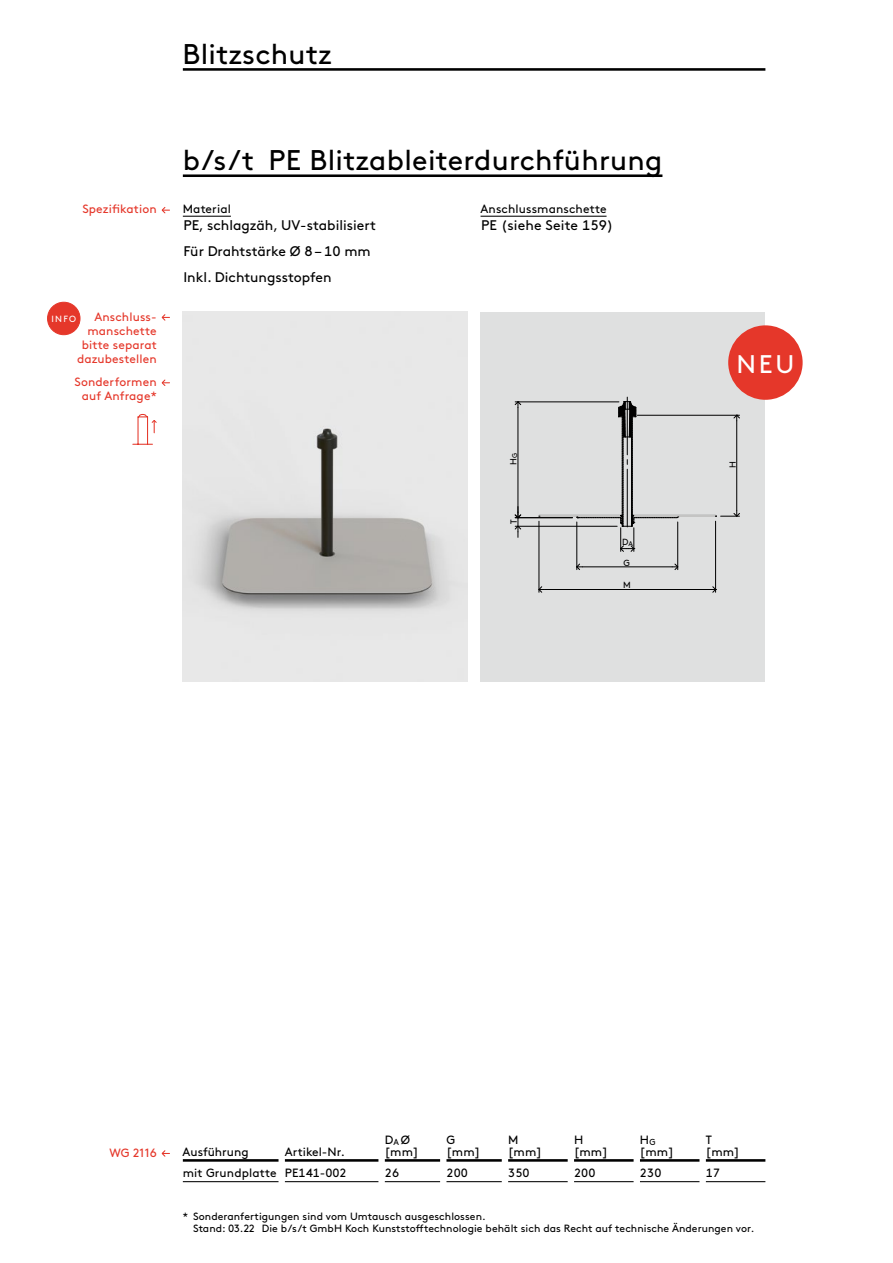
<style>
.page{position:relative;width:893px;height:1263px;background:#fff}
.page>*{position:absolute;margin:0;border:0;box-sizing:border-box;transform-origin:0 0}
.t1{font:28.5px "Brown Pro";letter-spacing:.01em;color:#000}
.t2{font:25.5px "Brown Pro";color:#fff}
.t3{font:13.95px/25.8px "Brown Pro";color:#000}
.t4{font:12px/12px "Brown Pro";letter-spacing:.01em;color:#000}
.t5{font:12px/14.2px "Brown Pro";letter-spacing:.01em;color:#e5372a;text-align:right}
.t6{font:10.5px/12.8px "Brown Pro";letter-spacing:.005em;color:#000}
.t7{font:9px "Brown Pro";color:#fff}
.t8{font:8.85px "Brown Pro";color:#000}
.s1{font-size:6.9px}
</style>
<div class="page">
<div style="left:480px;top:312px;width:285px;height:370px;background:#dfe0e0"></div>
<hr style="left:677px;top:522px;width:1px;height:48px;background:#000">
<hr style="left:577px;top:522px;width:1px;height:48px;background:#000">
<hr style="left:582px;top:567px;width:90px;height:1px;background:#000">
<svg style="left:672px;top:564px;width:6px;height:6px"></svg>
<hr style="left:539px;top:521px;width:1px;height:71px;background:#000">
<hr style="left:715px;top:521px;width:1px;height:71px;background:#000">
<hr style="left:544px;top:589px;width:166px;height:1px;background:#000">
<svg style="left:539px;top:586px;width:5px;height:7px"></svg>
<hr style="left:515px;top:526px;width:102px;height:1px;background:#000">
<hr style="left:515px;top:517px;width:57px;height:1px;background:#000">
<hr style="left:515px;top:402px;width:104px;height:1px;background:#000">
<hr style="left:518px;top:407px;width:1px;height:105px;background:#000">
<svg style="left:576px;top:564px;width:6px;height:6px"></svg>
<svg style="left:710px;top:586px;width:7px;height:7px"></svg>
<svg style="left:515px;top:507px;width:6px;height:30px"></svg>
<svg style="left:539px;top:397px;width:201px;height:155px"></svg>
<svg style="left:515px;top:401px;width:6px;height:6px"></svg>
<img style="left:183px;top:312px;width:285px;height:370px">
<div style="left:728px;top:325px;width:75px;height:75px;background:#e5372a;border-radius:50%"></div>
<hr style="left:183px;top:68px;width:582px;height:3px;background:#000">
<hr style="left:183px;top:174px;width:479px;height:3px;background:#000">
<hr style="left:183px;top:216px;width:48px;height:1px;background:#000">
<hr style="left:481px;top:216px;width:126px;height:1px;background:#000">
<svg style="left:161px;top:207px;width:9px;height:7px"></svg>
<svg style="left:161px;top:314px;width:9px;height:7px"></svg>
<svg style="left:161px;top:379px;width:9px;height:7px"></svg>
<svg style="left:133px;top:413px;width:24px;height:32px"></svg>
<div style="left:48px;top:302px;width:32px;height:33px;background:#e5372a;border-radius:50%"></div>
<div style="left:48px;top:302px;width:32px;height:33px;border:1px solid #e5372a;border-radius:50%"></div>
<hr style="left:183px;top:1181px;width:96px;height:1px;background:#000">
<hr style="left:285px;top:1181px;width:93px;height:1px;background:#000">
<hr style="left:385px;top:1181px;width:55px;height:1px;background:#000">
<hr style="left:446px;top:1181px;width:56px;height:1px;background:#000">
<hr style="left:508px;top:1181px;width:60px;height:1px;background:#000">
<hr style="left:574px;top:1181px;width:60px;height:1px;background:#000">
<hr style="left:640px;top:1181px;width:59px;height:1px;background:#000">
<hr style="left:706px;top:1181px;width:59px;height:1px;background:#000">
<hr style="left:183px;top:1159px;width:96px;height:3px;background:#000">
<hr style="left:285px;top:1159px;width:93px;height:3px;background:#000">
<hr style="left:385px;top:1159px;width:55px;height:3px;background:#000">
<hr style="left:446px;top:1159px;width:56px;height:3px;background:#000">
<hr style="left:508px;top:1159px;width:60px;height:3px;background:#000">
<hr style="left:574px;top:1159px;width:60px;height:3px;background:#000">
<hr style="left:640px;top:1159px;width:59px;height:3px;background:#000">
<hr style="left:706px;top:1159px;width:59px;height:3px;background:#000">
<svg style="left:161px;top:1150px;width:9px;height:7px"></svg>
<h1 class="t1" style="left:183px;top:32px;width:151px">Blitzschutz</h1>
<p class="t5" style="left:82px;top:201px;width:76px">Spezifikation</p>
<p class="t5" style="left:77px;top:308px;width:81px">Anschluss&shy;manschette bitte separat dazubestellen</p>
<p class="t5" style="left:75px;top:374px;width:84px;text-align:center">Sonderformen auf Anfrage*</p>
<p class="t7" style="left:52px;top:312px;width:26px">INFO</p>
<h1 class="t1" style="left:183px;top:139px;width:481px">b/s/t PE Blitzableiterdurchführung</h1>
<p class="t4" style="left:183px;top:202px;width:50px">Material</p>
<h3 class="t3" style="left:183px;top:211px;width:194px">PE, schlagzäh, UV-stabilisiert<br>Für Drahtstärke Ø 8 – 10 mm<br>Inkl. Dichtungsstopfen</h3>
<p class="t4" style="left:481px;top:202px;width:127px">Anschlussmanschette</p>
<h3 class="t3" style="left:481px;top:211px;width:134px">PE (siehe Seite 159)</h3>
<p class="t8" style="left:507px;top:464px;width:13px;rotate:-90deg">H<span class="s1">G</span></p>
<p class="t8" style="left:507px;top:524px;width:6px;rotate:-90deg">T</p>
<p class="t8" style="left:622px;top:535px;width:12px">D<span class="s1">A</span></p>
<p class="t8" style="left:624px;top:556px;width:8px">G</p>
<p class="t8" style="left:623px;top:579px;width:9px">M</p>
<h2 class="t2" style="left:736px;top:345px;width:59px">NEU</h2>
<p class="t8" style="left:726px;top:468px;width:8px;rotate:-90deg">H</p>
<p class="t5" style="left:110px;top:1144px;width:49px">WG 2116</p>
<p class="t4" style="left:183px;top:1145px;width:67px">Ausführung</p>
<p class="t4" style="left:285px;top:1145px;width:62px">Artikel-Nr.</p>
<p class="t4" style="left:385px;top:1133px;width:35px">D<sub>A</sub>Ø [mm]</p>
<p class="t4" style="left:446px;top:1133px;width:35px">G [mm]</p>
<p class="t4" style="left:508px;top:1133px;width:35px">M [mm]</p>
<p class="t4" style="left:574px;top:1133px;width:35px">H [mm]</p>
<p class="t4" style="left:640px;top:1133px;width:35px">H<sub>G </sub>[mm]</p>
<p class="t4" style="left:706px;top:1133px;width:35px">T [mm]</p>
<p class="t4" style="left:183px;top:1166px;width:165px">mit Grundplatte PE141-002</p>
<p class="t4" style="left:385px;top:1166px;width:16px">26</p>
<p class="t4" style="left:446px;top:1166px;width:23px">200</p>
<p class="t4" style="left:508px;top:1166px;width:23px">350</p>
<p class="t4" style="left:574px;top:1166px;width:23px">200</p>
<p class="t4" style="left:640px;top:1166px;width:23px">230</p>
<p class="t4" style="left:706px;top:1166px;width:16px">17</p>
<p class="t6" style="left:193px;top:1209px;width:563px;text-indent:-10px">* Sonderanfertigungen sind vom Umtausch ausgeschlossen.<br>Stand: 03.22 Die b/s/t GmbH Koch Kunststofftechnologie behält sich das Recht auf technische Änderungen vor.</p>
</div>
